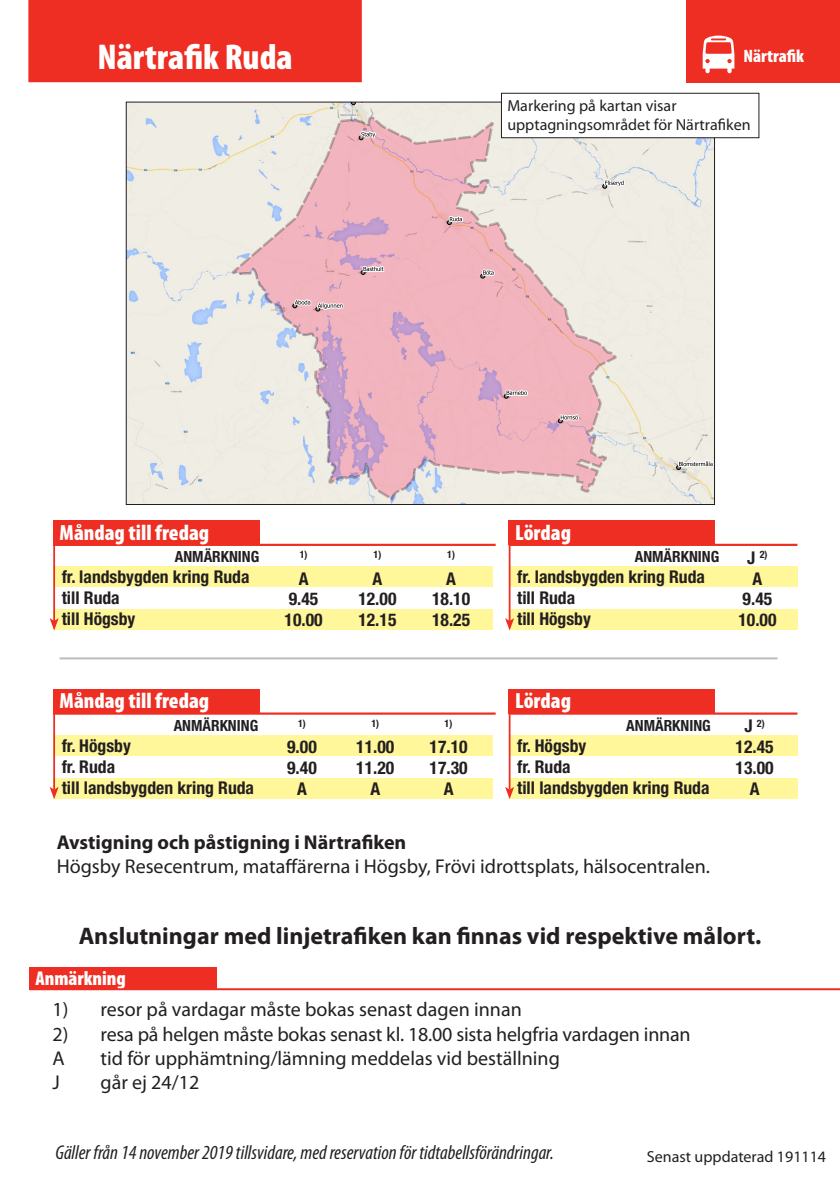
<style>
.page{position:relative;width:840px;height:1191px;background:#fff}
.page>*{position:absolute;margin:0;border:0;box-sizing:border-box;transform-origin:0 0}
.Linjenummer{font:900 condensed 36px "Myriad Pro";color:#fff}
.t1{font:700 24px "Myriad Pro";color:#231f20}
.t2{font:900 condensed 22px "Myriad Pro";color:#fff}
.t3{font:20px "Myriad Pro";color:#231f20}
.t4{font:italic condensed 20px "Myriad Pro";color:#231f20}
.t5{font:700 20px "Myriad Pro";color:#231f20}
.t6{font:900 condensed 20px "Myriad Pro";color:#fff}
.t7{font:900 condensed 18px "Myriad Pro";color:#fff}
.Hållplatsnamn{font:700 condensed 17.6px "Helvetica Neue LT Std";color:#231f20}
.Anmärkning{font:700 condensed 17.6px "Helvetica Neue LT Std";color:#231f20}
.Hallplatsnamn{font:16px "Myriad Pro";color:#231f20}
.t8{font:700 condensed 15.4px "Helvetica Neue LT Std";color:#231f20}
.Anmärkning-2{font:700 condensed 10.2px "Helvetica Neue LT Std";color:#231f20}
.s1{font-size:17.6px}
</style>
<div class="page">
<div style="left:28px;top:0;width:333px;height:82px;background:#ee2e22"></div>
<hr style="left:60px;top:657px;width:717px;height:2px;background:#bcbdc0">
<div style="left:128px;top:104px;width:584px;height:399px;background:#f0ede4"></div>
<svg style="left:231px;top:116px;width:385px;height:384px;fill:#f0b4be"></svg>
<svg style="left:558px;top:413px;width:22px;height:10px"></svg>
<svg style="left:504px;top:388px;width:25px;height:11px"></svg>
<svg style="left:361px;top:265px;width:24px;height:10px"></svg>
<svg style="left:292px;top:294px;width:53px;height:17px"></svg>
<svg style="left:359px;top:129px;width:18px;height:12px"></svg>
<svg style="left:480px;top:268px;width:16px;height:11px"></svg>
<svg style="left:351px;top:104px;width:23px;height:2px"></svg>
<svg style="left:447px;top:215px;width:17px;height:10px"></svg>
<svg style="left:602px;top:178px;width:23px;height:12px"></svg>
<svg style="left:676px;top:458px;width:36px;height:12px"></svg>
<div style="left:686px;top:0;width:153px;height:82px;background:#ee2e22"></div>
<svg style="left:702px;top:36px;width:32px;height:37px"></svg>
<div style="left:30px;top:967px;width:187px;height:22px;background:#ee2e22"></div>
<hr style="left:30px;top:988px;width:809px;height:2px;background:#ee2e22">
<div style="left:501px;top:93px;width:257px;height:45px;background:#fff"></div>
<div style="left:501px;top:93px;width:257px;height:45px;border:1px solid #231f20"></div>
<hr style="left:53px;top:544px;width:442px;height:2px;background:#ee2e22">
<div style="left:53px;top:520px;width:206px;height:25px;background:#ee2e22"></div>
<div style="left:53px;top:566px;width:439px;height:21px;background:#fff79a"></div>
<div style="left:53px;top:609px;width:439px;height:21px;background:#fff79a"></div>
<hr style="left:53px;top:529px;width:2px;height:92px;background:#ee2e22">
<svg style="left:50px;top:618px;width:9px;height:12px"></svg>
<hr style="left:508px;top:544px;width:289px;height:2px;background:#ee2e22">
<div style="left:508px;top:520px;width:206px;height:25px;background:#ee2e22"></div>
<div style="left:508px;top:566px;width:289px;height:21px;background:#fff79a"></div>
<div style="left:508px;top:609px;width:289px;height:21px;background:#fff79a"></div>
<hr style="left:508px;top:529px;width:2px;height:92px;background:#ee2e22">
<svg style="left:505px;top:618px;width:9px;height:12px"></svg>
<hr style="left:53px;top:712px;width:442px;height:2px;background:#ee2e22">
<div style="left:53px;top:688px;width:206px;height:25px;background:#ee2e22"></div>
<div style="left:53px;top:735px;width:439px;height:21px;background:#fff79a"></div>
<div style="left:53px;top:777px;width:439px;height:21px;background:#fff79a"></div>
<hr style="left:53px;top:698px;width:2px;height:91px;background:#ee2e22">
<svg style="left:50px;top:787px;width:9px;height:12px"></svg>
<hr style="left:508px;top:712px;width:289px;height:2px;background:#ee2e22">
<div style="left:508px;top:688px;width:206px;height:25px;background:#ee2e22"></div>
<div style="left:508px;top:735px;width:289px;height:21px;background:#fff79a"></div>
<div style="left:508px;top:777px;width:289px;height:21px;background:#fff79a"></div>
<hr style="left:508px;top:698px;width:2px;height:91px;background:#ee2e22">
<svg style="left:505px;top:787px;width:9px;height:12px"></svg>
<p class="Linjenummer" style="left:97px;top:34px;width:197px">Närtrafik Ruda</p>
<p class="t7" style="left:743px;top:44px;width:62px">Närtrafik</p>
<p class="Hallplatsnamn" style="left:507px;top:95px;width:171px">Markering på kartan visar</p>
<p class="Hallplatsnamn" style="left:507px;top:115px;width:245px">upptagningsområdet för Närtrafiken</p>
<p class="t2" style="left:59px;top:518px;width:151px">Måndag till fredag</p>
<p class="t8" style="left:175px;top:547px;width:86px">ANMÄRKNING</p>
<p class="Hållplatsnamn" style="left:62px;top:566px;width:189px">fr. landsbygden kring Ruda</p>
<p class="Hållplatsnamn" style="left:62px;top:587px;width:59px">till Ruda</p>
<p class="Hållplatsnamn" style="left:62px;top:608px;width:75px">till Högsby</p>
<p class="t2" style="left:59px;top:687px;width:151px">Måndag till fredag</p>
<p class="t8" style="left:174px;top:716px;width:86px">ANMÄRKNING</p>
<p class="Hållplatsnamn" style="left:62px;top:735px;width:71px">fr. Högsby</p>
<p class="Hållplatsnamn" style="left:62px;top:755px;width:55px">fr. Ruda</p>
<p class="Hållplatsnamn" style="left:62px;top:776px;width:194px">till landsbygden kring Ruda</p>
<p class="Anmärkning-2" style="left:299px;top:548px;width:9px">1)</p>
<p class="Anmärkning" style="left:298px;top:567px;width:11px">A</p>
<p class="Anmärkning" style="left:289px;top:588px;width:31px">9.45</p>
<p class="Anmärkning" style="left:284px;top:609px;width:40px">10.00</p>
<p class="Anmärkning-2" style="left:298px;top:717px;width:9px">1)</p>
<p class="Anmärkning" style="left:287px;top:736px;width:31px">9.00</p>
<p class="Anmärkning" style="left:287px;top:757px;width:31px">9.40</p>
<p class="Anmärkning" style="left:297px;top:778px;width:11px">A</p>
<p class="Anmärkning-2" style="left:373px;top:548px;width:9px">1)</p>
<p class="Anmärkning" style="left:372px;top:567px;width:11px">A</p>
<p class="Anmärkning" style="left:358px;top:588px;width:40px">12.00</p>
<p class="Anmärkning" style="left:358px;top:609px;width:40px">12.15</p>
<p class="Anmärkning-2" style="left:447px;top:548px;width:9px">1)</p>
<p class="Anmärkning" style="left:446px;top:567px;width:11px">A</p>
<p class="Anmärkning" style="left:432px;top:588px;width:40px">18.10</p>
<p class="Anmärkning" style="left:432px;top:609px;width:40px">18.25</p>
<p class="Anmärkning-2" style="left:371px;top:717px;width:9px">1)</p>
<p class="Anmärkning" style="left:356px;top:736px;width:40px">11.00</p>
<p class="Anmärkning" style="left:356px;top:757px;width:40px">11.20</p>
<p class="Anmärkning" style="left:370px;top:778px;width:11px">A</p>
<p class="Anmärkning-2" style="left:444px;top:717px;width:9px">1)</p>
<p class="Anmärkning" style="left:429px;top:736px;width:40px">17.10</p>
<p class="Anmärkning" style="left:429px;top:757px;width:40px">17.30</p>
<p class="Anmärkning" style="left:443px;top:778px;width:11px">A</p>
<p class="t2" style="left:514px;top:518px;width:57px">Lördag</p>
<p class="t8" style="left:634px;top:547px;width:86px">ANMÄRKNING</p>
<p class="Hållplatsnamn" style="left:517px;top:566px;width:189px">fr. landsbygden kring Ruda</p>
<p class="Hållplatsnamn" style="left:517px;top:587px;width:59px">till Ruda</p>
<p class="Hållplatsnamn" style="left:517px;top:608px;width:75px">till Högsby</p>
<p class="Anmärkning-2" style="left:746px;top:548px;width:22px"><span class="s1">J</span> 2)</p>
<p class="Anmärkning" style="left:752px;top:567px;width:11px">A</p>
<p class="Anmärkning" style="left:742px;top:588px;width:31px">9.45</p>
<p class="Anmärkning" style="left:738px;top:609px;width:40px">10.00</p>
<p class="t2" style="left:514px;top:687px;width:57px">Lördag</p>
<p class="t8" style="left:626px;top:716px;width:86px">ANMÄRKNING</p>
<p class="Hållplatsnamn" style="left:517px;top:735px;width:71px">fr. Högsby</p>
<p class="Hållplatsnamn" style="left:517px;top:755px;width:55px">fr. Ruda</p>
<p class="Hållplatsnamn" style="left:517px;top:776px;width:194px">till landsbygden kring Ruda</p>
<p class="Anmärkning-2" style="left:744px;top:717px;width:22px"><span class="s1">J</span> 2)</p>
<p class="Anmärkning" style="left:735px;top:736px;width:40px">12.45</p>
<p class="Anmärkning" style="left:735px;top:757px;width:40px">13.00</p>
<p class="Anmärkning" style="left:749px;top:778px;width:11px">A</p>
<p class="t5" style="left:57px;top:829px;width:351px">Avstigning och påstigning i Närtrafiken</p>
<p class="t3" style="left:57px;top:854px;width:654px">Högsby Resecentrum, mataffärerna i Högsby, Frövi idrottsplats, hälsocentralen.</p>
<p class="t1" style="left:79px;top:920px;width:683px">Anslutningar med linjetrafiken kan finnas vid respektive målort.</p>
<p class="t6" style="left:35px;top:965px;width:92px">Anmärkning</p>
<p class="t3" style="left:52px;top:997px;width:470px">1) resor på vardagar måste bokas senast dagen innan</p>
<p class="t3" style="left:52px;top:1022px;width:639px">2) resa på helgen måste bokas senast kl. 18.00 sista helgfria vardagen innan</p>
<p class="t3" style="left:52px;top:1046px;width:14px">A</p>
<p class="t3" style="left:100px;top:1046px;width:460px">tid för upphämtning/lämning meddelas vid beställning</p>
<p class="t3" style="left:52px;top:1070px;width:9px">J</p>
<p class="t3" style="left:100px;top:1070px;width:100px">går ej 24/12</p>
<p class="t4" style="left:55px;top:1140px;width:499px">Gäller från 14 november 2019 tillsvidare, med reservation för tidtabellsförändringar.</p>
<p class="Hallplatsnamn" style="left:646px;top:1146px;width:181px">Senast uppdaterad 191114</p>
</div>
